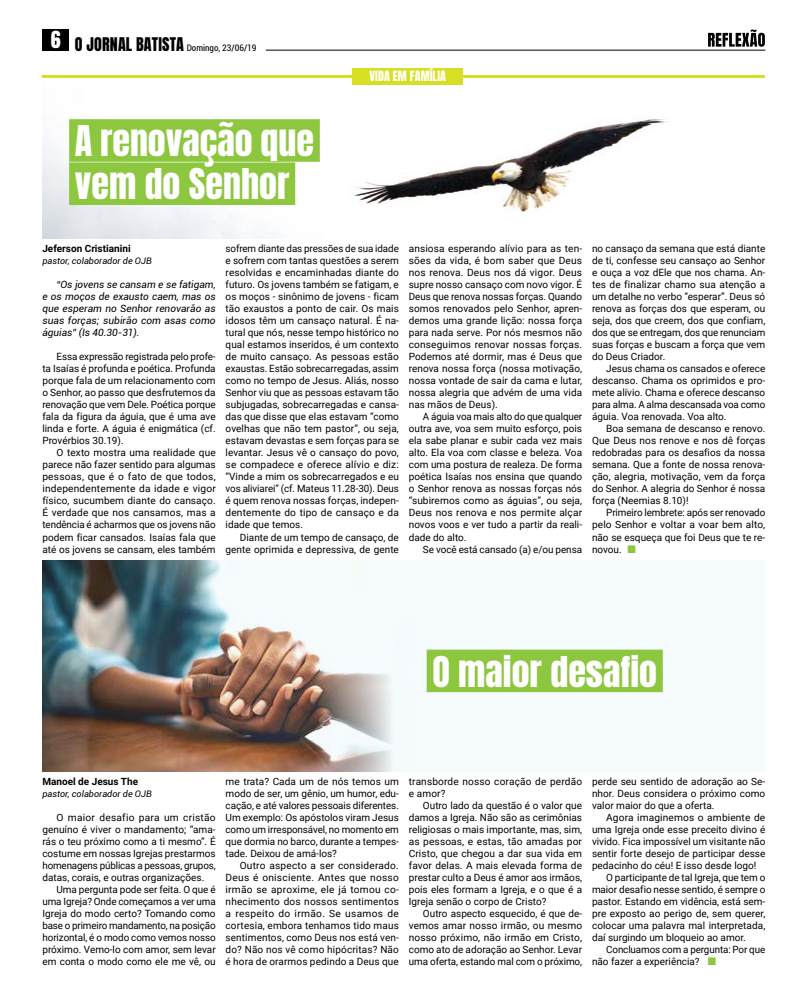
<style>
.page{position:relative;width:808px;height:993px;background:#fff}
.page>*{position:absolute;margin:0;border:0;box-sizing:border-box;transform-origin:0 0}
.t1{font:36px/43.2px "Anton";color:#fff}
.t2{font:12px "Anton";letter-spacing:.01em;color:#fff}
.t3{font:10px/12px "Roboto";color:#000;text-align:justify}
.t4{font:italic 10px/12px "Roboto";letter-spacing:.005em;color:#000;text-align:justify}
.t5{font:10px/12px "Roboto";letter-spacing:.02em;color:#000}
.t6{font:700 10px "Roboto";color:#000}
.t7{font:italic 9px "Roboto";color:#000}
.t8{font:condensed 9px "Roboto";color:#000}
.s1{font-family:"Anton";font-stretch:normal;font-size:16px}
.s2{color:#8dc63f}
</style>
<div class="page">
<div style="left:88px;top:560px;width:677px;height:211px;background:#f6fbfe"></div>
<img style="left:42px;top:76px;width:723px;height:162px">
<img style="left:43px;top:560px;width:348px;height:211px">
<div style="left:43px;top:29px;width:26px;height:22px;background:#000"></div>
<hr style="left:266px;top:50px;width:499px;height:1px;background:#000">
<svg style="left:708px;top:29px;width:57px;height:18px"></svg>
<hr style="left:43px;top:75px;width:722px;height:2px;background:#d7df23">
<div style="left:353px;top:68px;width:110px;height:17px;background:#d7df23"></div>
<div style="left:69px;top:119px;width:251px;height:43px;background:#8dc63f"></div>
<div style="left:69px;top:162px;width:226px;height:43px;background:#8dc63f"></div>
<div style="left:427px;top:649px;width:236px;height:43px;background:#8dc63f"></div>
<p class="t8" style="left:51px;top:41px;width:207px"><sup>6</sup> <span class="s1">O JORNAL BATISTA</span> Domingo, 23/06/19</p>
<h1 class="t1" style="left:75px;top:122px;width:241px">A renovação que vem do Senhor</h1>
<p class="t2" style="left:369px;top:70px;width:78px">VIDA EM FAMÍLIA</p>
<p class="t6" style="left:42px;top:241px;width:90px">Jeferson Cristianini</p>
<p class="t7" style="left:42px;top:255px;width:111px">pastor, colaborador de OJB</p>
<p class="t4" style="left:42px;top:278px;width:175px;text-indent:14px">“Os jovens se cansam e se fatigam, e os moços de exausto caem, mas os que esperam no Senhor renovarão as suas forças; subirão com asas como águias” (Is 40.30-31).</p>
<p class="t3" style="left:42px;top:350px;width:175px;text-indent:14px">Essa expressão registrada pelo profe&shy;ta Isaías é profunda e poética. Profunda porque fala de um relacionamento com o Senhor, ao passo que desfrutemos da renovação que vem Dele. Poética porque fala da figura da águia, que é uma ave linda e forte. A águia é enigmática (cf.<br>Provérbios 30.19).</p>
<p class="t3" style="left:42px;top:446px;width:175px;text-indent:14px">O texto mostra uma realidade que parece não fazer sentido para algumas pessoas, que é o fato de que todos, independentemente da idade e vigor físico, sucumbem diante do cansaço.<br>É verdade que nos cansamos, mas a tendência é acharmos que os jovens não podem ficar cansados. Isaías fala que até os jovens se cansam, eles também</p>
<p class="t3" style="left:226px;top:242px;width:175px">sofrem diante das pressões de sua idade e sofrem com tantas questões a serem resolvidas e encaminhadas diante do futuro. Os jovens também se fatigam, e os moços - sinônimo de jovens - ficam tão exaustos a ponto de cair. Os mais idosos têm um cansaço natural. É na&shy;tural que nós, nesse tempo histórico no qual estamos inseridos, é um contexto de muito cansaço. As pessoas estão exaustas. Estão sobrecarregadas, assim como no tempo de Jesus. Aliás, nosso Senhor viu que as pessoas estavam tão subjugadas, sobrecarregadas e cansa&shy;das que disse que elas estavam “como ovelhas que não tem pastor”, ou seja, estavam devastas e sem forças para se levantar. Jesus vê o cansaço do povo, se compadece e oferece alívio e diz: “Vinde a mim os sobrecarregados e eu vos aliviarei” (cf. Mateus 11.28-30). Deus é quem renova nossas forças, indepen&shy;dentemente do tipo de cansaço e da idade que temos.</p>
<p class="t3" style="left:226px;top:530px;width:175px;text-align:right">Diante de um tempo de cansaço, de gente oprimida e depressiva, de gente</p>
<p class="t3" style="left:409px;top:242px;width:175px">ansiosa esperando alívio para as ten&shy;sões da vida, é bom saber que Deus nos renova. Deus nos dá vigor. Deus supre nosso cansaço com novo vigor. É Deus que renova nossas forças. Quando somos renovados pelo Senhor, apren&shy;demos uma grande lição: nossa força para nada serve. Por nós mesmos não conseguimos renovar nossas forças.<br>Podemos até dormir, mas é Deus que renova nossa força (nossa motivação, nossa vontade de sair da cama e lutar, nossa alegria que advém de uma vida nas mãos de Deus).</p>
<p class="t3" style="left:409px;top:410px;width:175px;text-indent:14px">A águia voa mais alto do que qualquer outra ave, voa sem muito esforço, pois ela sabe planar e subir cada vez mais alto. Ela voa com classe e beleza. Voa com uma postura de realeza. De forma poética Isaías nos ensina que quando o Senhor renova as nossas forças nós “subiremos como as águias”, ou seja, Deus nos renova e nos permite alçar novos voos e ver tudo a partir da reali&shy;dade do alto.</p>
<p class="t3" style="left:423px;top:542px;width:161px">Se você está cansado (a) e/ou pensa</p>
<p class="t3" style="left:592px;top:242px;width:175px">no cansaço da semana que está diante de ti, confesse seu cansaço ao Senhor e ouça a voz dEle que nos chama. An&shy;tes de finalizar chamo sua atenção a um detalhe no verbo “esperar”. Deus só renova as forças dos que esperam, ou seja, dos que creem, dos que confiam, dos que se entregam, dos que renunciam suas forças e buscam a força que vem do Deus Criador.</p>
<p class="t3" style="left:592px;top:362px;width:175px;text-indent:14px">Jesus chama os cansados e oferece descanso. Chama os oprimidos e pro&shy;mete alívio. Chama e oferece descanso para alma. A alma descansada voa como águia. Voa renovada. Voa alto.</p>
<p class="t3" style="left:592px;top:422px;width:175px;text-indent:14px">Boa semana de descanso e renovo.<br>Que Deus nos renove e nos dê forças redobradas para os desafios da nossa semana. Que a fonte de nossa renova&shy;ção, alegria, motivação, vem da força do Senhor. A alegria do Senhor é nossa força (Neemias 8.10)!</p>
<p class="t3" style="left:592px;top:506px;width:175px;text-indent:14px">Primeiro lembrete: após ser renovado pelo Senhor e voltar a voar bem alto, não se esqueça que foi Deus que te re&shy;novou. <span class="s2">■</span></p>
<h1 class="t1" style="left:432px;top:652px;width:226px">O maior desafio</h1>
<p class="t6" style="left:42px;top:774px;width:97px">Manoel de Jesus The</p>
<p class="t7" style="left:42px;top:787px;width:111px">pastor, colaborador de OJB</p>
<p class="t3" style="left:42px;top:810px;width:175px;text-indent:14px">O maior desafio para um cristão genuíno é viver o mandamento; “ama&shy;rás o teu próximo como a ti mesmo”. É costume em nossas Igrejas prestarmos homenagens públicas a pessoas, grupos, datas, corais, e outras organizações.</p>
<p class="t3" style="left:42px;top:882px;width:175px;text-indent:14px">Uma pergunta pode ser feita. O que é uma Igreja? Onde começamos a ver uma Igreja do modo certo? Tomando como base o primeiro mandamento, na posição horizontal, é o modo como vemos nosso próximo. Vemo-lo com amor, sem levar em conta o modo como ele me vê, ou</p>
<p class="t3" style="left:226px;top:774px;width:175px">me trata? Cada um de nós temos um modo de ser, um gênio, um humor, edu&shy;cação, e até valores pessoais diferentes.<br>Um exemplo: Os apóstolos viram Jesus como um irresponsável, no momento em que dormia no barco, durante a tempes&shy;tade. Deixou de amá-los?</p>
<p class="t3" style="left:226px;top:858px;width:175px;text-indent:14px">Outro aspecto a ser considerado.<br>Deus é onisciente. Antes que nosso irmão se aproxime, ele já tomou co&shy;nhecimento dos nossos sentimentos a respeito do irmão. Se usamos de cortesia, embora tenhamos tido maus sentimentos, como Deus nos está ven&shy;do? Não nos vê como hipócritas? Não é hora de orarmos pedindo a Deus que</p>
<p class="t5" style="left:409px;top:774px;width:175px">transborde nosso coração de perdão e amor?</p>
<p class="t3" style="left:409px;top:798px;width:175px;text-indent:14px">Outro lado da questão é o valor que damos a Igreja. Não são as cerimônias religiosas o mais importante, mas, sim, as pessoas, e estas, tão amadas por Cristo, que chegou a dar sua vida em favor delas. A mais elevada forma de prestar culto a Deus é amor aos irmãos, pois eles formam a Igreja, e o que é a Igreja senão o corpo de Cristo?</p>
<p class="t3" style="left:409px;top:906px;width:175px;text-indent:14px">Outro aspecto esquecido, é que de&shy;vemos amar nosso irmão, ou mesmo nosso próximo, não irmão em Cristo, como ato de adoração ao Senhor. Levar uma oferta, estando mal com o próximo,</p>
<p class="t3" style="left:592px;top:774px;width:175px">perde seu sentido de adoração ao Se&shy;nhor. Deus considera o próximo como valor maior do que a oferta.</p>
<p class="t3" style="left:606px;top:810px;width:161px">Agora imaginemos o ambiente de</p>
<p class="t3" style="left:592px;top:822px;width:175px">uma Igreja onde esse preceito divino é</p>
<p class="t3" style="left:592px;top:834px;width:175px">vivido. Fica impossível um visitante não</p>
<p class="t3" style="left:592px;top:846px;width:175px">sentir forte desejo de participar desse</p>
<p class="t3" style="left:592px;top:858px;width:166px">pedacinho do céu! E isso desde logo!</p>
<p class="t3" style="left:606px;top:870px;width:161px">O participante de tal Igreja, que tem o</p>
<p class="t3" style="left:592px;top:882px;width:175px">maior desafio nesse sentido, é sempre o</p>
<p class="t3" style="left:592px;top:894px;width:175px">pastor. Estando em vidência, está sem-</p>
<p class="t3" style="left:592px;top:906px;width:175px">pre exposto ao perigo de, sem querer,</p>
<p class="t3" style="left:592px;top:918px;width:175px">colocar uma palavra mal interpretada,</p>
<p class="t3" style="left:592px;top:930px;width:155px">daí surgindo um bloqueio ao amor.</p>
<p class="t3" style="left:606px;top:942px;width:161px">Concluamos com a pergunta: Por que</p>
<p class="t3" style="left:592px;top:954px;width:126px">não fazer a experiência? <span class="s2">■</span></p>
</div>
